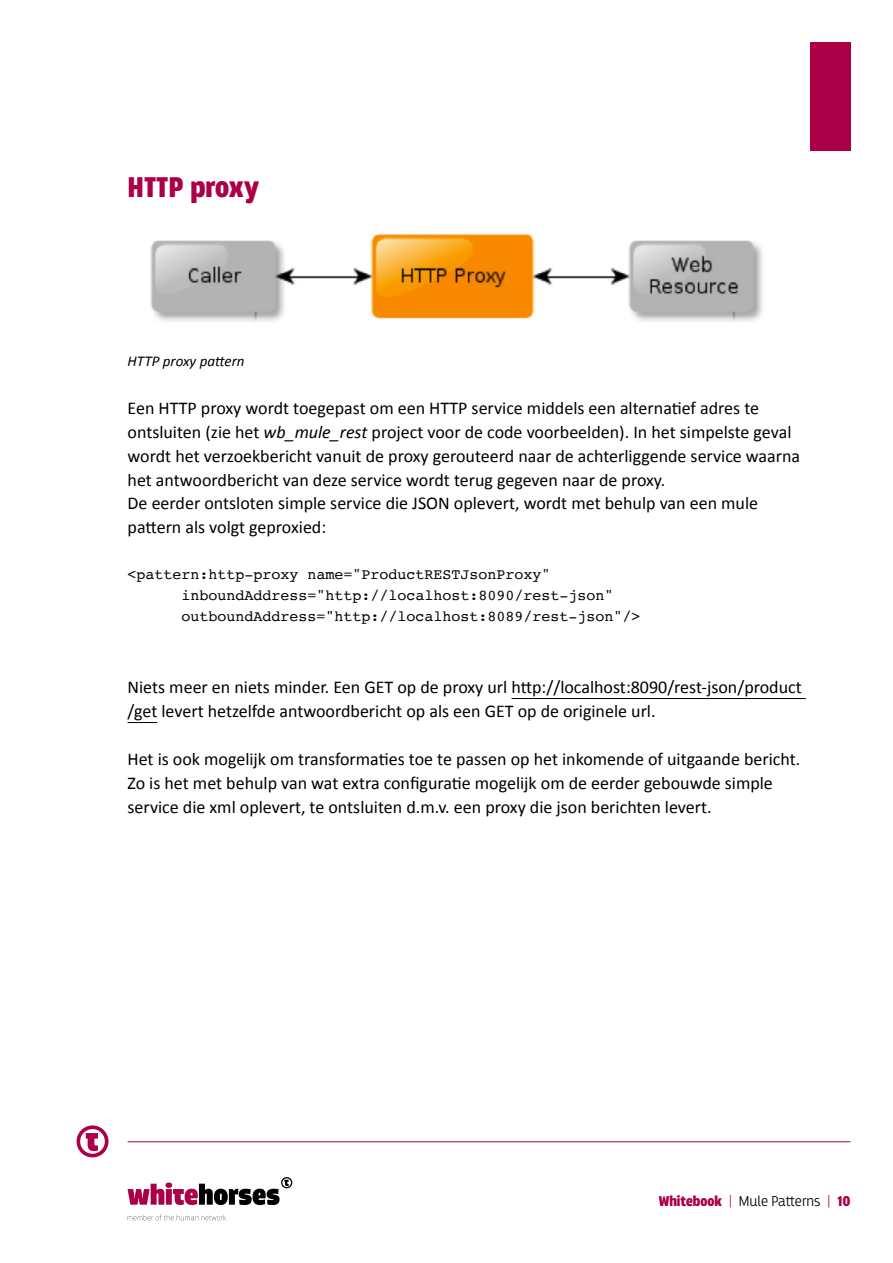
<style>
.page{position:relative;width:893px;height:1263px;background:#fff}
.page>*{position:absolute;margin:0;border:0;box-sizing:border-box;transform-origin:0 0}
.t1{font:900 30px "Breakers";color:#ab0048}
.t2{font:18px/24px "Calibri";color:#000}
.t3{font:15px/21px "Courier";color:#000}
.t4{font:300 15px "Breakers";color:#000}
.t5{font:italic 15px "Calibri";color:#000}
.s1{font-style:italic}
.s2{font-weight:900;color:#ab0048}
.s3{color:#ab0048}
</style>
<div class="page">
<svg style="left:128px;top:1177px;width:164px;height:28px"></svg>
<svg style="left:128px;top:1214px;width:98px;height:6px"></svg>
<hr style="left:128px;top:1141px;width:722px;height:1px;background:#ab0048">
<div style="left:77px;top:1125px;width:31px;height:32px;border:4px solid #ab0048;border-radius:50%"></div>
<svg style="left:86px;top:1133px;width:12px;height:18px"></svg>
<div style="left:810px;top:43px;width:40px;height:108px;background:#ab0048"></div>
<hr style="left:511px;top:698px;width:295px;height:1px;background:#000">
<svg style="left:128px;top:722px;width:29px;height:1px"></svg>
<img style="left:150px;top:233px;width:613px;height:89px">
<h1 class="t1" style="left:128px;top:170px;width:133px">HTTP proxy</h1>
<p class="t5" style="left:128px;top:350px;width:118px">HTTP proxy pattern</p>
<p class="t2" style="left:128px;top:396px;width:674px">Een HTTP proxy wordt toegepast om een HTTP service middels een alternatief adres te ontsluiten (zie het <span class="s1">wb_mule_rest</span> project voor de code voorbeelden). In het simpelste geval wordt het verzoekbericht vanuit de proxy gerouteerd naar de achterliggende service waarna het antwoordbericht van deze service wordt terug gegeven naar de proxy.<br>De eerder ontsloten simple service die JSON oplevert, wordt met behulp van een mule pattern als volgt geproxied:</p>
<p class="t3" style="left:182px;top:563px;width:461px;text-indent:-54px">&lt;pattern:http-proxy name="ProductRESTJsonProxy" inboundAddress="http://localhost:8090/rest-json" outboundAddress="http://localhost:8089/rest-json"/&gt;</p>
<p class="t2" style="left:128px;top:675px;width:676px">Niets meer en niets minder. Een GET op de proxy url http://localhost:8090/rest-json/product /get levert hetzelfde antwoordbericht op als een GET op de originele url.</p>
<p class="t2" style="left:128px;top:747px;width:674px">Het is ook mogelijk om transformaties toe te passen op het inkomende of uitgaande bericht.<br>Zo is het met behulp van wat extra configuratie mogelijk om de eerder gebouwde simple service die xml oplevert, te ontsluiten d.m.v. een proxy die json berichten levert.</p>
<p class="t4" style="left:659px;top:1192px;width:193px"><span class="s2">Whitebook</span> <span class="s3">|</span> Mule Patterns <span class="s3">|</span> <span class="s2">10</span></p>
</div>
